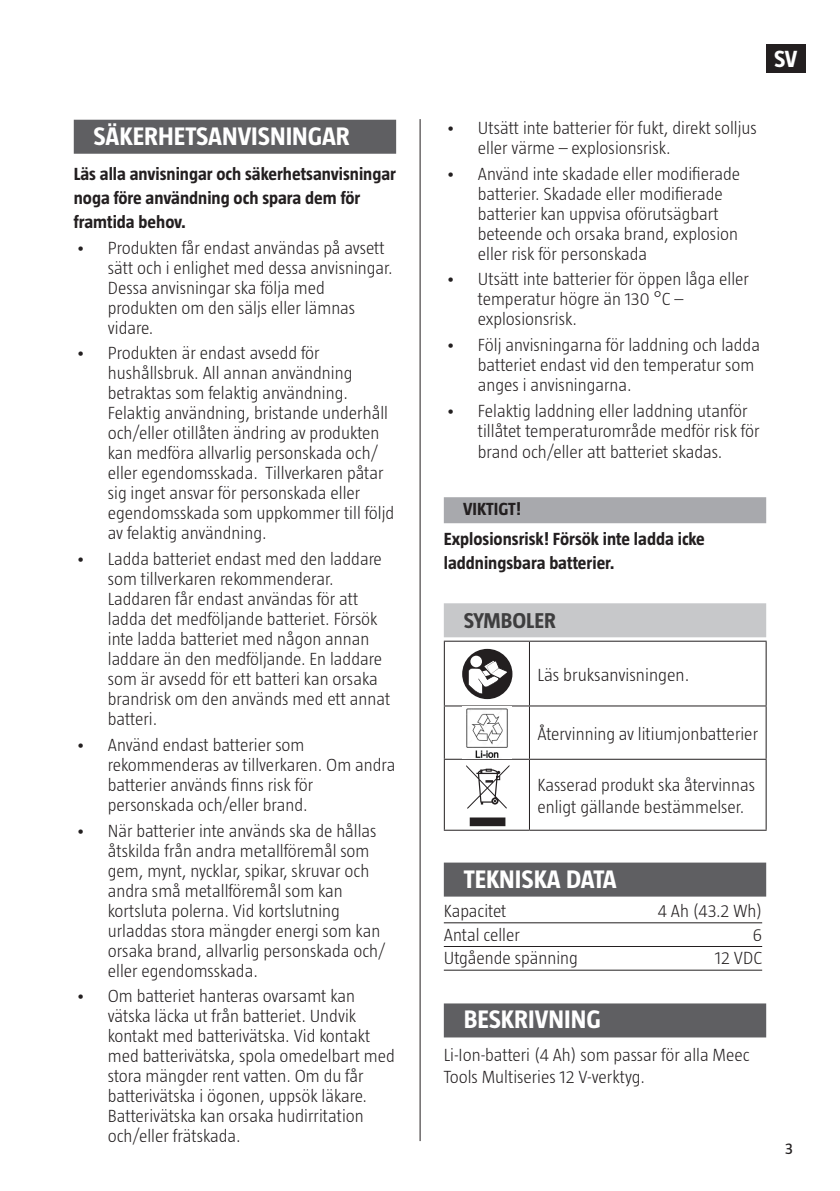
<style>
.page{position:relative;width:840px;height:1191px;background:#fff}
.page>*{position:absolute;margin:0;border:0;box-sizing:border-box;transform-origin:0 0}
.Rubrik{font:700 26px "Taz";color:#fff}
.t1{font:700 24px "Taz";color:#fff}
.Underrubrik{font:700 22px "Taz";color:#3e3e3f}
.Brödtext{font:300 18px/20px "Taz";color:#231f20}
.Brödtext__VARNING__O{font:700 18px/24px "Taz";color:#231f20}
.Enkel_tabell{font:300 18px "Taz";color:#231f20}
.VIKTIGT__SE{font:700 18px "Taz";color:#231f20}
.t2{font:16px "Taz";color:#231f20}
</style>
<div class="page">
<div style="left:765px;top:44px;width:39px;height:28px;background:#231f20"></div>
<hr style="left:419px;top:119px;width:1px;height:1022px;background:#231f20">
<div style="left:443px;top:497px;width:322px;height:26px;background:#a8a9ad"></div>
<div style="left:443px;top:603px;width:322px;height:34px;background:#c7c8ca"></div>
<div style="left:443px;top:862px;width:322px;height:34px;background:#5f5f62"></div>
<hr style="left:443px;top:922px;width:318px;height:1px;background:#231f20">
<hr style="left:443px;top:946px;width:318px;height:1px;background:#231f20">
<hr style="left:443px;top:969px;width:318px;height:1px;background:#231f20">
<div style="left:443px;top:1003px;width:322px;height:34px;background:#5f5f62"></div>
<hr style="left:443px;top:640px;width:86px;height:1px;background:#231f20">
<hr style="left:529px;top:640px;width:237px;height:1px;background:#231f20">
<hr style="left:443px;top:641px;width:1px;height:64px;background:#231f20">
<hr style="left:528px;top:641px;width:1px;height:64px;background:#231f20">
<hr style="left:765px;top:641px;width:1px;height:64px;background:#231f20">
<hr style="left:443px;top:705px;width:86px;height:1px;background:#231f20">
<hr style="left:443px;top:706px;width:1px;height:52px;background:#231f20">
<hr style="left:529px;top:705px;width:237px;height:1px;background:#231f20">
<hr style="left:528px;top:706px;width:1px;height:52px;background:#231f20">
<hr style="left:765px;top:706px;width:1px;height:52px;background:#231f20">
<hr style="left:443px;top:758px;width:86px;height:1px;background:#231f20">
<hr style="left:443px;top:759px;width:1px;height:70px;background:#231f20">
<hr style="left:529px;top:758px;width:237px;height:1px;background:#231f20">
<hr style="left:528px;top:759px;width:1px;height:70px;background:#231f20">
<hr style="left:765px;top:759px;width:1px;height:70px;background:#231f20">
<hr style="left:443px;top:829px;width:86px;height:1px;background:#231f20">
<hr style="left:529px;top:829px;width:237px;height:1px;background:#231f20">
<div style="left:462px;top:649px;width:50px;height:50px;background:#231f20;border-radius:50%"></div>
<svg style="left:470px;top:655px;width:11px;height:12px"></svg>
<svg style="left:468px;top:660px;width:41px;height:34px"></svg>
<img style="left:466px;top:708px;width:42px;height:50px">
<svg style="left:466px;top:765px;width:43px;height:61px"></svg>
<div style="left:74px;top:120px;width:322px;height:34px;background:#5f5f62"></div>
<p class="Rubrik" style="left:94px;top:121px;width:258px">SÄKERHETSANVISNINGAR</p>
<p class="Brödtext__VARNING__O" style="left:74px;top:162px;width:324px">Läs alla anvisningar och säkerhetsanvisningar noga före användning och spara dem för framtida behov.</p>
<p class="Brödtext" style="left:108px;top:237px;width:286px;text-indent:-32px">• Produkten får endast användas på avsett sätt och i enlighet med dessa anvisningar.<br>Dessa anvisningar ska följa med produkten om den säljs eller lämnas vidare.</p>
<p class="Brödtext" style="left:108px;top:343px;width:288px;text-indent:-32px">• Produkten är endast avsedd för hushållsbruk. All annan användning betraktas som felaktig användning.<br>Felaktig användning, bristande underhåll och/eller otillåten ändring av produkten kan medföra allvarlig personskada och/ eller egendomsskada. Tillverkaren påtar sig inget ansvar för personskada eller egendomsskada som uppkommer till följd av felaktig användning.</p>
<p class="Brödtext" style="left:108px;top:549px;width:284px;text-indent:-32px">• Ladda batteriet endast med den laddare som tillverkaren rekommenderar.<br>Laddaren får endast användas för att ladda det medföljande batteriet. Försök inte ladda batteriet med någon annan laddare än den medföljande. En laddare som är avsedd för ett batteri kan orsaka brandrisk om den används med ett annat batteri.</p>
<p class="Brödtext" style="left:108px;top:734px;width:289px;text-indent:-32px">• Använd endast batterier som rekommenderas av tillverkaren. Om andra batterier används finns risk för personskada och/eller brand.</p>
<p class="Brödtext" style="left:108px;top:820px;width:279px;text-indent:-32px">• När batterier inte används ska de hållas åtskilda från andra metallföremål som gem, mynt, nycklar, spikar, skruvar och andra små metallföremål som kan kortsluta polerna. Vid kortslutning urladdas stora mängder energi som kan orsaka brand, allvarlig personskada och/ eller egendomsskada.</p>
<p class="Brödtext" style="left:108px;top:986px;width:288px;text-indent:-32px">• Om batteriet hanteras ovarsamt kan vätska läcka ut från batteriet. Undvik kontakt med batterivätska. Vid kontakt med batterivätska, spola omedelbart med stora mängder rent vatten. Om du får batterivätska i ögonen, uppsök läkare.<br>Batterivätska kan orsaka hudirritation och/eller frätskada.</p>
<h2 class="t1" style="left:773px;top:45px;width:25px">SV</h2>
<p class="Brödtext" style="left:477px;top:118px;width:280px;text-indent:-32px">• Utsätt inte batterier för fukt, direkt solljus eller värme – explosionsrisk.</p>
<p class="Brödtext" style="left:477px;top:163px;width:263px;text-indent:-32px">• Använd inte skadade eller modifierade batterier. Skadade eller modifierade batterier kan uppvisa oförutsägbart beteende och orsaka brand, explosion eller risk för personskada</p>
<p class="Brödtext" style="left:477px;top:269px;width:272px;text-indent:-32px">• Utsätt inte batterier för öppen låga eller temperatur högre än 130 °C – explosionsrisk.</p>
<p class="Brödtext" style="left:477px;top:335px;width:283px;text-indent:-32px">• Följ anvisningarna för laddning och ladda batteriet endast vid den temperatur som anges i anvisningarna.</p>
<p class="Brödtext" style="left:477px;top:400px;width:283px;line-height:20.8px;text-indent:-32px">• Felaktig laddning eller laddning utanför tillåtet temperaturområde medför risk för brand och/eller att batteriet skadas.</p>
<p class="VIKTIGT__SE" style="left:463px;top:499px;width:59px">VIKTIGT!</p>
<p class="Brödtext__VARNING__O" style="left:443px;top:527px;width:262px">Explosionsrisk! Försök inte ladda icke laddningsbara batterier.</p>
<p class="Underrubrik" style="left:463px;top:608px;width:94px">SYMBOLER</p>
<p class="Brödtext" style="left:537px;top:664px;width:153px">Läs bruksanvisningen.</p>
<p class="Brödtext" style="left:537px;top:723px;width:222px">Återvinning av litiumjonbatterier</p>
<p class="Brödtext" style="left:537px;top:774px;width:219px;line-height:21.6px">Kasserad produkt ska återvinnas enligt gällande bestämmelser.</p>
<p class="Rubrik" style="left:463px;top:864px;width:154px">TEKNISKA DATA</p>
<p class="Enkel_tabell" style="left:443px;top:900px;width:64px">Kapacitet</p>
<p class="Enkel_tabell" style="left:657px;top:900px;width:106px">4 Ah (43.2 Wh)</p>
<p class="Enkel_tabell" style="left:443px;top:924px;width:77px">Antal celler</p>
<p class="Enkel_tabell" style="left:752px;top:924px;width:11px">6</p>
<p class="Enkel_tabell" style="left:443px;top:948px;width:135px">Utgående spänning</p>
<p class="Enkel_tabell" style="left:714px;top:948px;width:49px">12 VDC</p>
<p class="Rubrik" style="left:463px;top:1005px;width:138px">BESKRIVNING</p>
<p class="Brödtext" style="left:443px;top:1044px;width:307px;line-height:21.6px">Li-Ion-batteri (4 Ah) som passar för alla Meec<br>Tools Multiseries 12 V-verktyg.</p>
<p class="t2" style="left:784px;top:1139px;width:9px">3</p>
</div>
